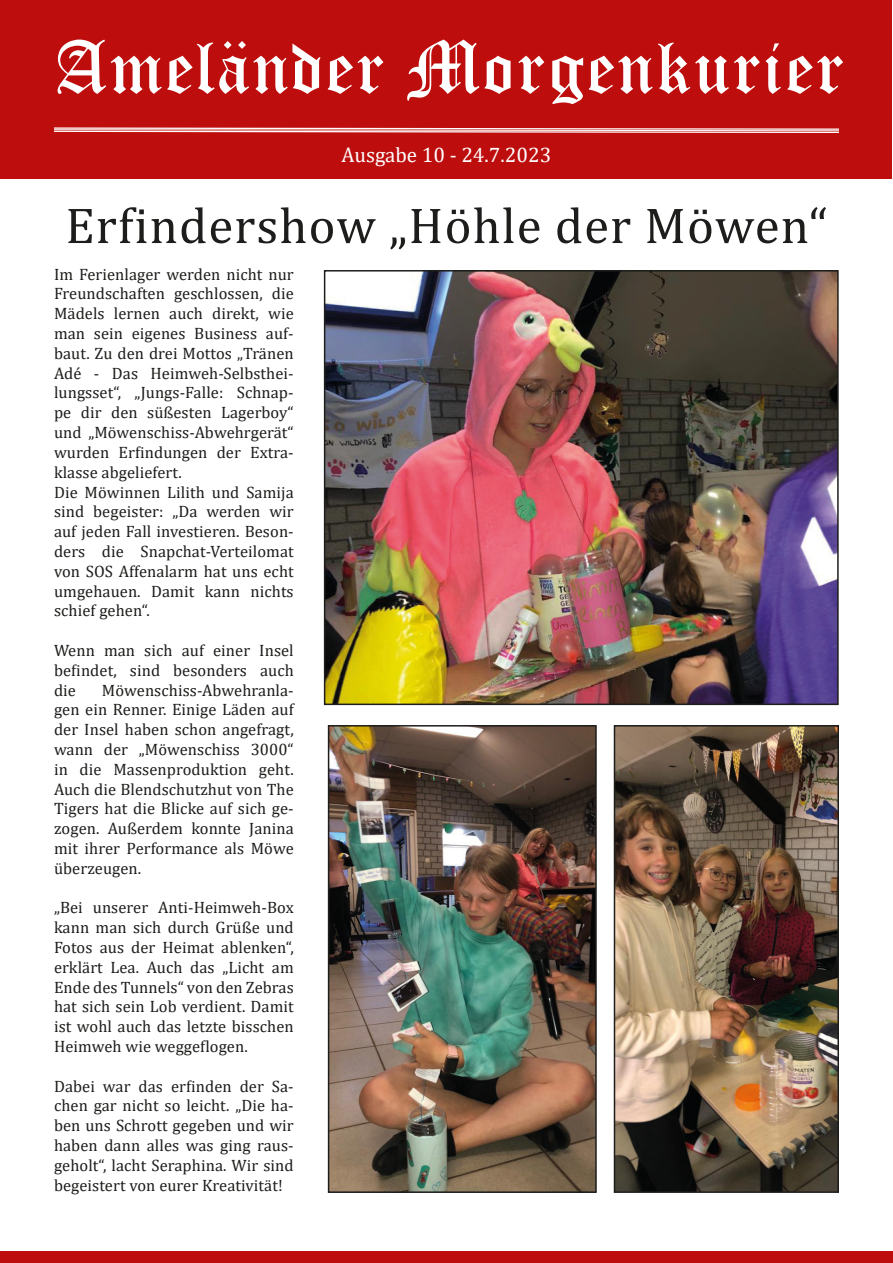
<style>
.page{position:relative;width:893px;height:1263px;background:#fff}
.page>*{position:absolute;margin:0;border:0;box-sizing:border-box;transform-origin:0 0}
.t1{font:73.5px "Old English Text";letter-spacing:.02em;color:#fff}
.t2{font:51px "Cambria";letter-spacing:.02em;color:#1d1d1b}
.t3{font:21px "Cambria";color:#fff}
.t4{font:16.5px/19.8px "Cambria";letter-spacing:.005em;color:#1d1d1b;text-align:justify}
</style>
<div class="page">
<div style="left:1px;top:0;width:891px;height:178px;background:#bd0e0d"></div>
<svg style="left:54px;top:127px;width:785px;height:6px;background:#e39b9a"></svg>
<img style="left:327px;top:273px;width:509px;height:429px">
<div style="left:324px;top:270px;width:515px;height:435px;border:2px solid #1d1d1b"></div>
<div style="left:0;top:1251px;width:893px;height:12px;background:#bd0e0d"></div>
<img style="left:331px;top:728px;width:263px;height:462px">
<div style="left:328px;top:725px;width:269px;height:468px;border:2px solid #1d1d1b"></div>
<img style="left:617px;top:728px;width:219px;height:462px">
<div style="left:614px;top:725px;width:225px;height:468px;border:2px solid #1d1d1b"></div>
<p class="t1" style="left:54px;top:20px;width:791px">Ameländer Morgenkurier</p>
<p class="t3" style="left:342px;top:142px;width:211px">Ausgabe 10 - 24.7.2023</p>
<p class="t2" style="left:65px;top:196px;width:764px">Erfindershow „Höhle der Möwen“</p>
<p class="t4" style="left:54px;top:264px;width:241px">Im Ferienlager werden nicht nur Freundschaften geschlossen, die Mädels lernen auch direkt, wie man sein eigenes Business auf&shy;baut. Zu den drei Mottos „Tränen Adé - Das Heimweh-Selbsthei&shy;lungsset“, „Jungs-Falle: Schnap&shy;pe dir den süßesten Lagerboy“ und „Möwenschiss-Abwehrgerät“ wurden Erfindungen der Extra&shy;klasse abgeliefert.</p>
<p class="t4" style="left:54px;top:482px;width:241px">Die Möwinnen Lilith und Samija sind begeister: „Da werden wir auf jeden Fall investieren. Beson&shy;ders die Snapchat-Verteilomat von SOS Affenalarm hat uns echt umgehauen. Damit kann nichts schief gehen“.</p>
<p class="t4" style="left:54px;top:640px;width:241px">Wenn man sich auf einer Insel befindet, sind besonders auch die</p>
<p class="t4" style="left:54px;top:680px;width:241px;text-indent:48px">Möwenschiss-Abwehranla&shy;gen ein Renner. Einige Läden auf der Insel haben schon angefragt, wann der „Möwenschiss 3000“ in die Massenproduktion geht.<br>Auch die Blendschutzhut von The Tigers hat die Blicke auf sich ge&shy;zogen. Außerdem konnte Janina mit ihrer Performance als Möwe überzeugen.</p>
<p class="t4" style="left:54px;top:898px;width:241px">„Bei unserer Anti-Heimweh-Box kann man sich durch Grüße und Fotos aus der Heimat ablenken“, erklärt Lea. Auch das „Licht am Ende des Tunnels“ von den Zebras hat sich sein Lob verdient. Damit ist wohl auch das letzte bisschen Heimweh wie weggeflogen.</p>
<p class="t4" style="left:54px;top:1076px;width:241px">Dabei war das erfinden der Sa&shy;chen gar nicht so leicht. „Die ha&shy;ben uns Schrott gegeben und wir haben dann alles was ging raus&shy;geholt“, lacht Seraphina. Wir sind begeistert von eurer Kreativität!</p>
</div>
